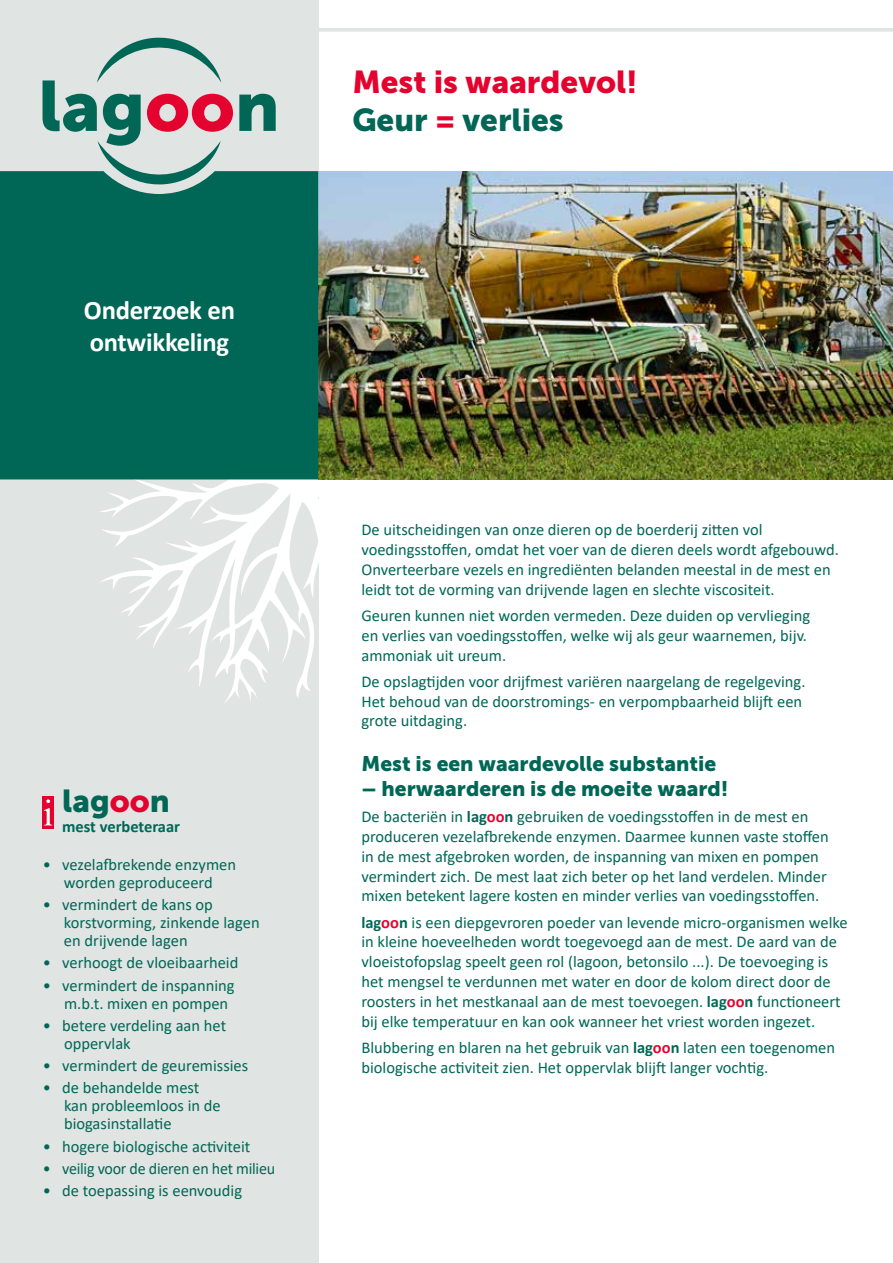
<style>
.page{position:relative;width:893px;height:1263px;background:#fff}
.page>*{position:absolute;margin:0;border:0;box-sizing:border-box;transform-origin:0 0}
.t1{font:31.5px/37.8px "Museo Sans 900";color:#e4032e}
.t2{font:31.5px "Museo Sans 900";color:#006757}
.t3{font:700 26.7px/32px "Calibri";letter-spacing:-.01em;color:#fff}
.t4{font:21px "Museo Sans 900";color:#006757}
.t5{font:16.5px/19.8px "Calibri";color:#006757}
.t6{font:700 16.5px "Calibri";color:#006757}
.s1{color:#e4032e}
.s2{color:#006757}
.s3{font-weight:700}
.s4{font-weight:700;color:#e4032e}
</style>
<div class="page">
<div style="left:0;top:0;width:318px;height:1263px;background:#e0e4e2"></div>
<svg style="left:99px;top:479px;width:219px;height:223px"></svg>
<img style="left:318px;top:171px;width:575px;height:308px">
<div style="left:0;top:171px;width:318px;height:308px;background:#006757"></div>
<hr style="left:124px;top:28px;width:769px;height:4px;background:#e0e4e2">
<svg style="left:43px;top:38px;width:190px;height:146px"></svg>
<svg style="left:239px;top:94px;width:37px;height:37px"></svg>
<div style="left:43px;top:796px;width:11px;height:33px;background:#e4032e"></div>
<svg style="left:44px;top:799px;width:8px;height:26px"></svg>
<h2 class="t3" style="left:84px;top:293px;width:153px">Onderzoek en ontwikkeling</h2>
<h1 class="t2" style="left:62px;top:783px;width:109px">lag<span class="s1">oo</span>n</h1>
<p class="t6" style="left:62px;top:815px;width:119px">mest verbeteraar</p>
<p class="t5" style="left:43px;top:855px;width:195px;line-height:18px;text-align:center">• vezelafbrekende enzymen worden geproduceerd</p>
<p class="t5" style="left:64px;top:895px;width:197px;line-height:18px;text-indent:-21px">• vermindert de kans op korstvorming, zinkende lagen en drijvende lagen</p>
<p class="t5" style="left:43px;top:952px;width:197px">• verhoogt de vloeibaarheid</p>
<p class="t5" style="left:64px;top:976px;width:172px;line-height:18px;text-indent:-21px">• vermindert de inspanning m.b.t. mixen en pompen</p>
<p class="t5" style="left:64px;top:1016px;width:164px;line-height:18px;text-indent:-21px">• betere verdeling aan het oppervlak</p>
<p class="t5" style="left:43px;top:1055px;width:207px">• vermindert de geuremissies</p>
<p class="t5" style="left:64px;top:1078px;width:158px;line-height:18px;text-indent:-21px">• de behandelde mest kan probleemloos in de biogasinstallatie</p>
<p class="t5" style="left:43px;top:1136px;width:209px">• hogere biologische activiteit</p>
<p class="t5" style="left:43px;top:1158px;width:234px">• veilig voor de dieren en het milieu</p>
<p class="t5" style="left:43px;top:1180px;width:201px">• de toepassing is eenvoudig</p>
<h1 class="t1" style="left:352px;top:63px;width:287px">Mest is waardevol!<br><span class="s2">Geur</span> = <span class="s2">verlies</span></h1>
<p class="t5" style="left:361px;top:520px;width:479px">De uitscheidingen van onze dieren op de boerderij zitten vol voedingsstoffen, omdat het voer van de dieren deels wordt afgebouwd.<br>Onverteerbare vezels en ingrediënten belanden meestal in de mest en leidt tot de vorming van drijvende lagen en slechte viscositeit.</p>
<p class="t5" style="left:361px;top:605px;width:450px">Geuren kunnen niet worden vermeden. Deze duiden op vervlieging en verlies van voedingsstoffen, welke wij als geur waarnemen, bijv. ammoniak uit ureum.</p>
<p class="t5" style="left:361px;top:671px;width:446px">De opslagtijden voor drijfmest variëren naargelang de regelgeving.<br>Het behoud van de doorstromings- en verpompbaarheid blijft een grote uitdaging.</p>
<p class="t4" style="left:361px;top:751px;width:356px">Mest is een waardevolle substantie</p>
<p class="t4" style="left:361px;top:777px;width:369px">– herwaarderen is de moeite waard!</p>
<p class="t5" style="left:361px;top:806px;width:469px">De bacteriën in <span class="s3">lag</span><span class="s4">oo</span><span class="s3">n</span> gebruiken de voedingsstoffen in de mest en produceren vezelafbrekende enzymen. Daarmee kunnen vaste stoffen in de mest afgebroken worden, de inspanning van mixen en pompen vermindert zich. De mest laat zich beter op het land verdelen. Minder mixen betekent lagere kosten en minder verlies van voedingsstoffen.</p>
<p class="t5" style="left:361px;top:912px;width:488px"><span class="s3">lag</span><span class="s4">oo</span><span class="s3">n</span> is een diepgevroren poeder van levende micro-organismen welke in kleine hoeveelheden wordt toegevoegd aan de mest. De aard van de vloeistofopslag speelt geen rol (lagoon, betonsilo ...). De toevoeging is het mengsel te verdunnen met water en door de kolom direct door de roosters in het mestkanaal aan de mest toevoegen. <span class="s3">lag</span><span class="s4">oo</span><span class="s3">n</span> functioneert bij elke temperatuur en kan ook wanneer het vriest worden ingezet.</p>
<p class="t5" style="left:361px;top:1037px;width:475px">Blubbering en blaren na het gebruik van <span class="s3">lag</span><span class="s4">oo</span><span class="s3">n</span> laten een toegenomen biologische activiteit zien. Het oppervlak blijft langer vochtig.</p>
</div>
